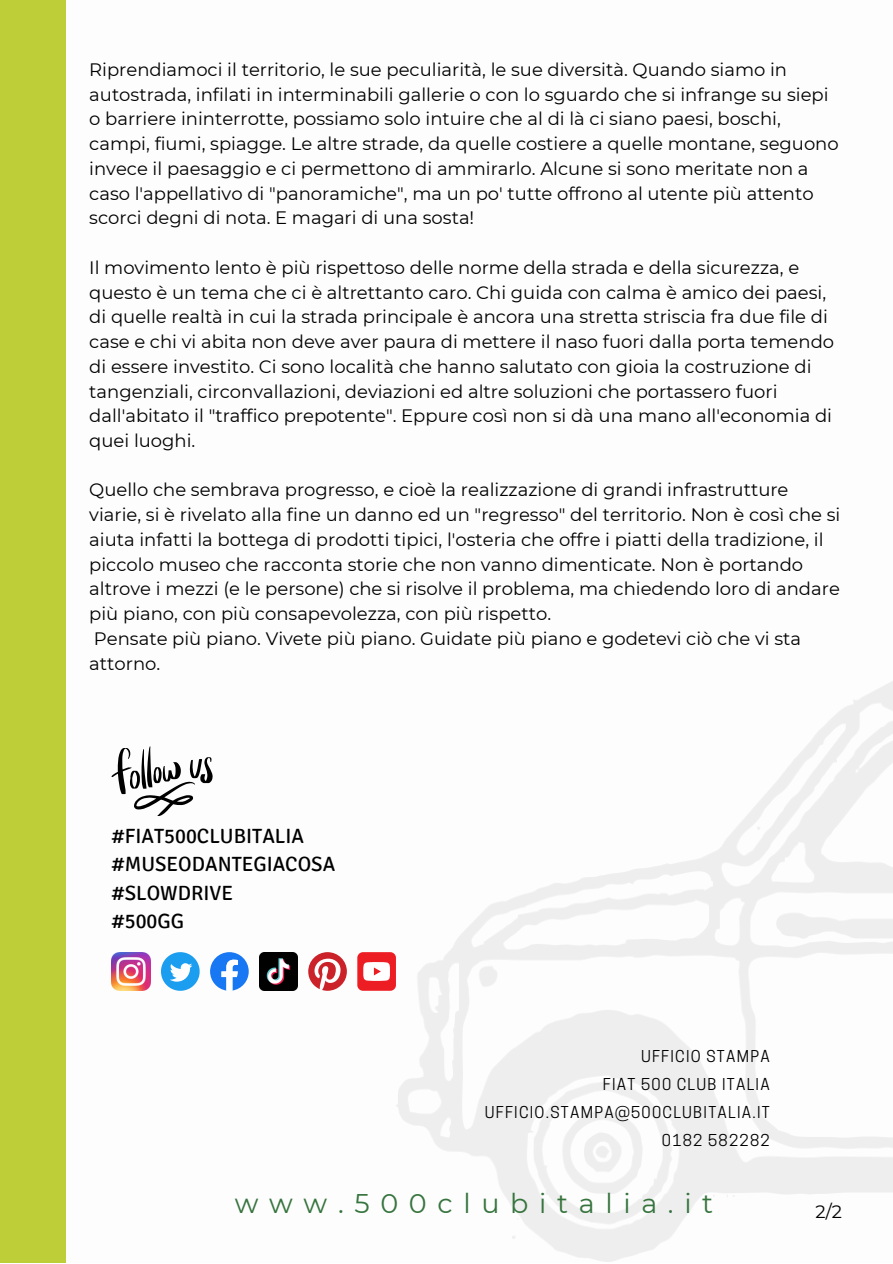
<style>
.page{position:relative;width:893px;height:1264px;background:#fff}
.page>*{position:absolute;margin:0;border:0;box-sizing:border-box;transform-origin:0 0}
.t1{font:27px "Montserrat";letter-spacing:.395em;color:#36743e}
.t2{font:20.55px/28.7px "Signika";color:#000}
.t3{font:18px/24.8px "Montserrat";color:#000}
.t4{font:15.3px/28px "Cooper Hewitt";letter-spacing:.085em;color:#000;text-align:right}
</style>
<div class="page">
<div style="left:0;top:0;width:66px;height:1262px;background:#bdce39"></div>
<svg style="left:210px;top:952px;width:39px;height:38px"></svg>
<svg style="left:161px;top:952px;width:39px;height:38px"></svg>
<img style="left:111px;top:952px;width:39px;height:38px">
<img style="left:259px;top:952px;width:39px;height:38px">
<svg style="left:308px;top:952px;width:39px;height:38px"></svg>
<svg style="left:357px;top:952px;width:39px;height:38px"></svg>
<svg style="left:111px;top:746px;width:102px;height:70px"></svg>
<p class="t3" style="left:89px;top:57px;width:751px">Riprendiamoci il territorio, le sue peculiarità, le sue diversità. Quando siamo in autostrada, infilati in interminabili gallerie o con lo sguardo che si infrange su siepi o barriere ininterrotte, possiamo solo intuire che al di là ci siano paesi, boschi, campi, fiumi, spiagge. Le altre strade, da quelle costiere a quelle montane, seguono invece il paesaggio e ci permettono di ammirarlo. Alcune si sono meritate non a caso l'appellativo di "panoramiche", ma un po' tutte offrono al utente più attento scorci degni di nota. E magari di una sosta!</p>
<p class="t3" style="left:89px;top:255px;width:746px">Il movimento lento è più rispettoso delle norme della strada e della sicurezza, e questo è un tema che ci è altrettanto caro. Chi guida con calma è amico dei paesi, di quelle realtà in cui la strada principale è ancora una stretta striscia fra due file di case e chi vi abita non deve aver paura di mettere il naso fuori dalla porta temendo di essere investito. Ci sono località che hanno salutato con gioia la costruzione di tangenziali, circonvallazioni, deviazioni ed altre soluzioni che portassero fuori dall'abitato il "traffico prepotente". Eppure così non si dà una mano all'economia di quei luoghi.</p>
<p class="t3" style="left:89px;top:477px;width:752px">Quello che sembrava progresso, e cioè la realizzazione di grandi infrastrutture viarie, si è rivelato alla fine un danno ed un "regresso" del territorio. Non è così che si aiuta infatti la bottega di prodotti tipici, l'osteria che offre i piatti della tradizione, il piccolo museo che racconta storie che non vanno dimenticate. Non è portando altrove i mezzi (e le persone) che si risolve il problema, ma chiedendo loro di andare più piano, con più consapevolezza, con più rispetto.<br>Pensate più piano. Vivete più piano. Guidate più piano e godetevi ciò che vi sta attorno.</p>
<p class="t2" style="left:111px;top:821px;width:225px">#FIAT500CLUBITALIA #MUSEODANTEGIACOSA #SLOWDRIVE<br>#500GG</p>
<p class="t4" style="left:484px;top:1044px;width:286px">UFFICIO STAMPA<br>FIAT 500 CLUB ITALIA<br>UFFICIO.STAMPA@500CLUBITALIA.IT<br>0182 582282</p>
<h1 class="t1" style="left:235px;top:1186px;width:480px">www.500clubitalia.it</h1>
<p class="t3" style="left:815px;top:1198px;width:28px">2/2</p>
</div>
